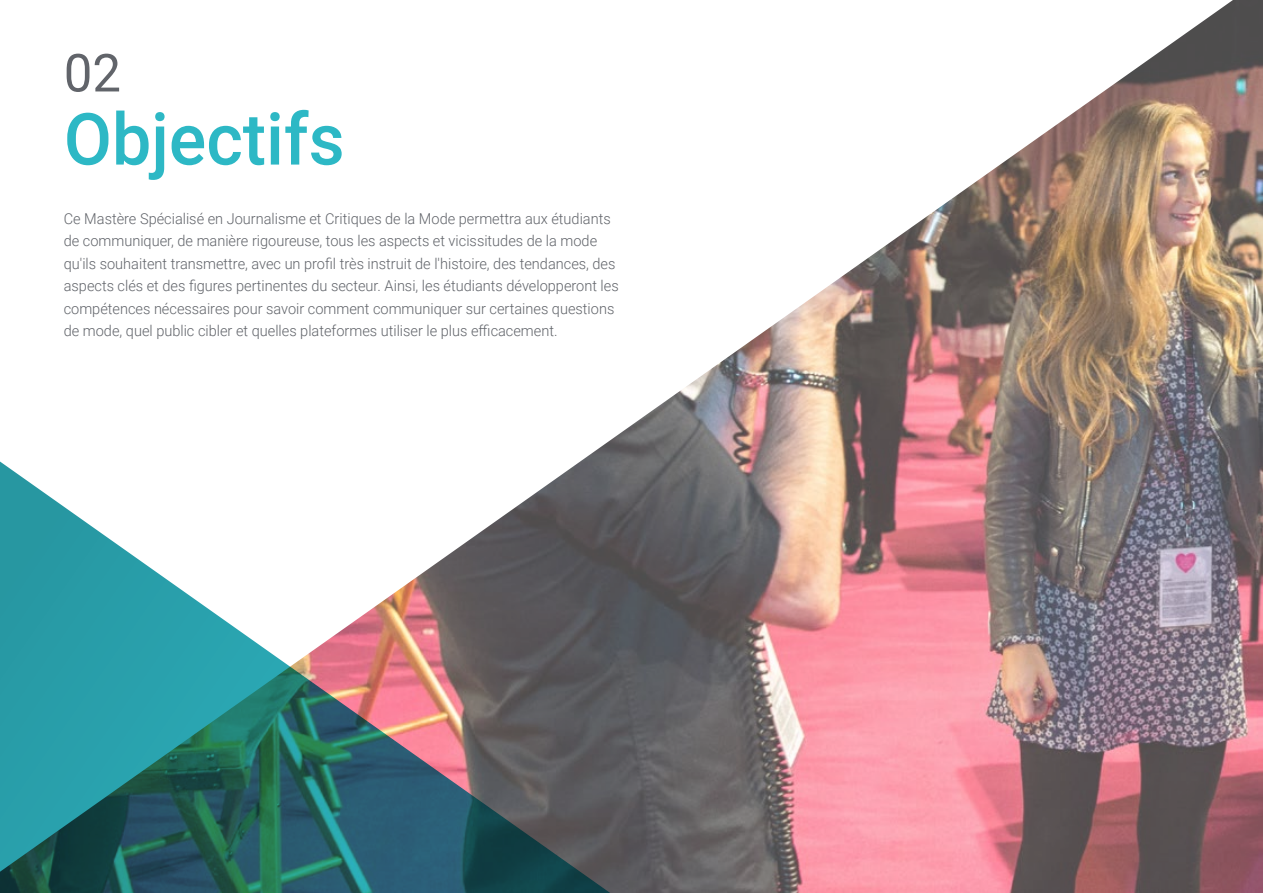
<style>
.page{position:relative;width:1263px;height:893px;background:#fff}
.page>*{position:absolute;margin:0;border:0;box-sizing:border-box;transform-origin:0 0}
.t1{font:500 72px "Roboto";color:#2db8c5}
.t2{font:52.5px "Roboto";color:#61646a}
.t3{font:300 15px/22.5px "Roboto";color:#61646a}
</style>
<div class="page">
<img style="left:602px;top:0;width:661px;height:893px">
<svg style="left:0;top:446px;width:640px;height:447px"></svg>
<h2 class="t2" style="left:64px;top:36px;width:59px">02</h2>
<h1 class="t1" style="left:64px;top:89px;width:282px">Objectifs</h1>
<p class="t3" style="left:64px;top:207px;width:556px">Ce Mastère Spécialisé en Journalisme et Critiques de la Mode permettra aux étudiants de communiquer, de manière rigoureuse, tous les aspects et vicissitudes de la mode qu'ils souhaitent transmettre, avec un profil très instruit de l'histoire, des tendances, des aspects clés et des figures pertinentes du secteur. Ainsi, les étudiants développeront les compétences nécessaires pour savoir comment communiquer sur certaines questions de mode, quel public cibler et quelles plateformes utiliser le plus efficacement.</p>
</div>
